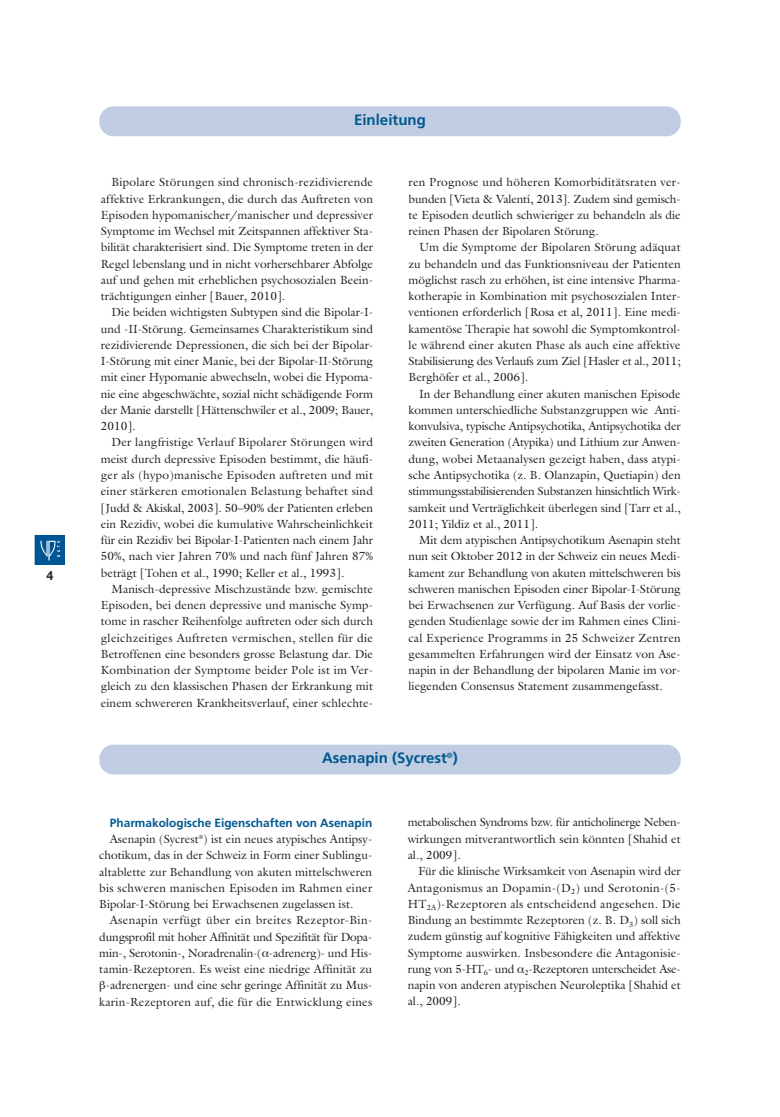
<style>
.page{position:relative;width:780px;height:1117px;background:#fff}
.page>*{position:absolute;margin:0;border:0;box-sizing:border-box;transform-origin:0 0}
.t1{font:700 15px "Frutiger";color:#005890}
.t2{font:700 12.5px "Helvetica Neue";color:#231f20}
.t3{font:11.88px/16.2px "Galliard";color:#231f20;text-align:justify}
.t4{font:700 11.88px "Frutiger";color:#005890}
</style>
<div class="page">
<div style="left:35px;top:534px;width:30px;height:30px;background:#f7f9fb"></div>
<div style="left:35px;top:535px;width:30px;height:29px;background:#005594"></div>
<svg style="left:40px;top:540px;width:20px;height:20px"></svg>
<div style="left:99px;top:106px;width:581px;height:30px;background:#c1cde2;border-radius:14px"></div>
<div style="left:99px;top:744px;width:581px;height:30px;background:#c1cde2;border-radius:14px"></div>
<p class="t2" style="left:46px;top:568px;width:8px">4</p>
<p class="t1" style="left:354px;top:114px;width:73px">Einleitung</p>
<p class="t3" style="left:101px;top:174px;width:274px;text-indent:11px">Bipolare Störungen sind chronisch-rezidivierende affektive Erkrankungen, die durch das Auftreten von Episoden hypomanischer/manischer und depressiver Symptome im Wechsel mit Zeitspannen affektiver Sta&shy;bilität charakterisiert sind. Die Symptome treten in der Regel lebenslang und in nicht vorhersehbarer Abfolge auf und gehen mit erheblichen psychosozialen Beein&shy;trächtigungen einher [Bauer, 2010].</p>
<p class="t3" style="left:101px;top:304px;width:274px;text-indent:11px">Die beiden wichtigsten Subtypen sind die Bipolar-I&shy;und -II-Störung. Gemeinsames Charakteristikum sind rezidivierende Depressionen, die sich bei der Bipolar-I-Störung mit einer Manie, bei der Bipolar-II-Störung mit einer Hypomanie abwechseln, wobei die Hypoma&shy;nie eine abgeschwächte, sozial nicht schädigende Form der Manie darstellt [Hättenschwiler et al., 2009; Bauer, 2010].</p>
<p class="t3" style="left:101px;top:434px;width:274px;text-indent:11px">Der langfristige Verlauf Bipolarer Störungen wird meist durch depressive Episoden bestimmt, die häufi&shy;ger als (hypo)manische Episoden auftreten und mit einer stärkeren emotionalen Belastung behaftet sind [Judd &amp; Akiskal, 2003]. 50–90% der Patienten erleben ein Rezidiv, wobei die kumulative Wahrscheinlichkeit für ein Rezidiv bei Bipolar-I-Patienten nach einem Jahr 50%, nach vier Jahren 70% und nach fünf Jahren 87% beträgt [Tohen et al., 1990; Keller et al., 1993].</p>
<p class="t3" style="left:101px;top:580px;width:274px;text-indent:11px">Manisch-depressive Mischzustände bzw. gemischte Episoden, bei denen depressive und manische Symp&shy;tome in rascher Reihenfolge auftreten oder sich durch gleichzeitiges Auftreten vermischen, stellen für die Betroffenen eine besonders grosse Belastung dar. Die Kombination der Symptome beider Pole ist im Ver&shy;gleich zu den klassischen Phasen der Erkrankung mit einem schwereren Krankheitsverlauf, einer schlechte-</p>
<p class="t3" style="left:408px;top:174px;width:274px">ren Prognose und höheren Komorbiditätsraten ver&shy;bunden [Vieta &amp; Valentí, 2013]. Zudem sind gemisch&shy;te Episoden deutlich schwieriger zu behandeln als die reinen Phasen der Bipolaren Störung.</p>
<p class="t3" style="left:408px;top:239px;width:274px;text-indent:11px">Um die Symptome der Bipolaren Störung adäquat zu behandeln und das Funktionsniveau der Patienten möglichst rasch zu erhöhen, ist eine intensive Pharma&shy;kotherapie in Kombination mit psychosozialen Inter&shy;ventionen erforderlich [Rosa et al, 2011]. Eine medi&shy;kamentöse Therapie hat sowohl die Symptomkontrol&shy;le während einer akuten Phase als auch eine affektive Stabilisierung des Verlaufs zum Ziel [Hasler et al., 2011; Berghöfer et al., 2006].</p>
<p class="t3" style="left:408px;top:385px;width:274px;text-indent:11px">In der Behandlung einer akuten manischen Episode kommen unterschiedliche Substanzgruppen wie Anti&shy;konvulsiva, typische Antipsychotika, Antipsychotika der zweiten Generation (Atypika) und Lithium zur Anwen&shy;dung, wobei Metaanalysen gezeigt haben, dass atypi&shy;sche Antipsychotika (z. B. Olanzapin, Quetiapin) den stimmungsstabilisierenden Substanzen hinsichtlich Wirk&shy;samkeit und Verträglichkeit überlegen sind [Tarr et al., 2011; Yildiz et al., 2011].</p>
<p class="t3" style="left:408px;top:531px;width:274px;text-indent:11px">Mit dem atypischen Antipsychotikum Asenapin steht nun seit Oktober 2012 in der Schweiz ein neues Medi&shy;kament zur Behandlung von akuten mittelschweren bis schweren manischen Episoden einer Bipolar-I-Störung bei Erwachsenen zur Verfügung. Auf Basis der vorlie&shy;genden Studienlage sowie der im Rahmen eines Clini&shy;cal Experience Programms in 25 Schweizer Zentren gesammelten Erfahrungen wird der Einsatz von Ase&shy;napin in der Behandlung der bipolaren Manie im vor&shy;liegenden Consensus Statement zusammengefasst.</p>
<p class="t1" style="left:322px;top:752px;width:137px">Asenapin (Sycrest<sup>®</sup>)</p>
<p class="t4" style="left:110px;top:817px;width:264px">Pharmakologische Eigenschaften von Asenapin</p>
<p class="t3" style="left:99px;top:830px;width:274px;text-indent:11px">Asenapin (Sycrest<sup>®</sup>) ist ein neues atypisches Antipsy&shy;chotikum, das in der Schweiz in Form einer Sublingu&shy;altablette zur Behandlung von akuten mittelschweren bis schweren manischen Episoden im Rahmen einer Bipolar-I-Störung bei Erwachsenen zugelassen ist.</p>
<p class="t3" style="left:99px;top:911px;width:274px;text-align:right">Asenapin verfügt über ein breites Rezeptor-Bin&shy;dungsprofil mit hoher Affinität und Spezifität für Dopa&shy;min-, Serotonin-, Noradrenalin-( -adrenerg)- und His&shy;tamin-Rezeptoren. Es weist eine niedrige Affinität zu -adrenergen- und eine sehr geringe Affinität zu Mus&shy;karin-Rezeptoren auf, die für die Entwicklung eines</p>
<p class="t3" style="left:407px;top:814px;width:274px">metabolischen Syndroms bzw. für anticholinerge Neben&shy;wirkungen mitverantwortlich sein könnten [Shahid et al., 2009].</p>
<p class="t3" style="left:407px;top:862px;width:274px;text-indent:11px">Für die klinische Wirksamkeit von Asenapin wird der Antagonismus an Dopamin-(D<sub>2</sub>) und Serotonin-(5- HT<sub>2A</sub>)-Rezeptoren als entscheidend angesehen. Die Bindung an bestimmte Rezeptoren (z. B. D<sub>3</sub>) soll sich zudem günstig auf kognitive Fähigkeiten und affektive Symptome auswirken. Insbesondere die Antagonisie&shy;rung von 5-HT<sub>6</sub>- und <sub>2</sub>-Rezeptoren unterscheidet Ase&shy;napin von anderen atypischen Neuroleptika [Shahid et al., 2009].</p>
</div>
